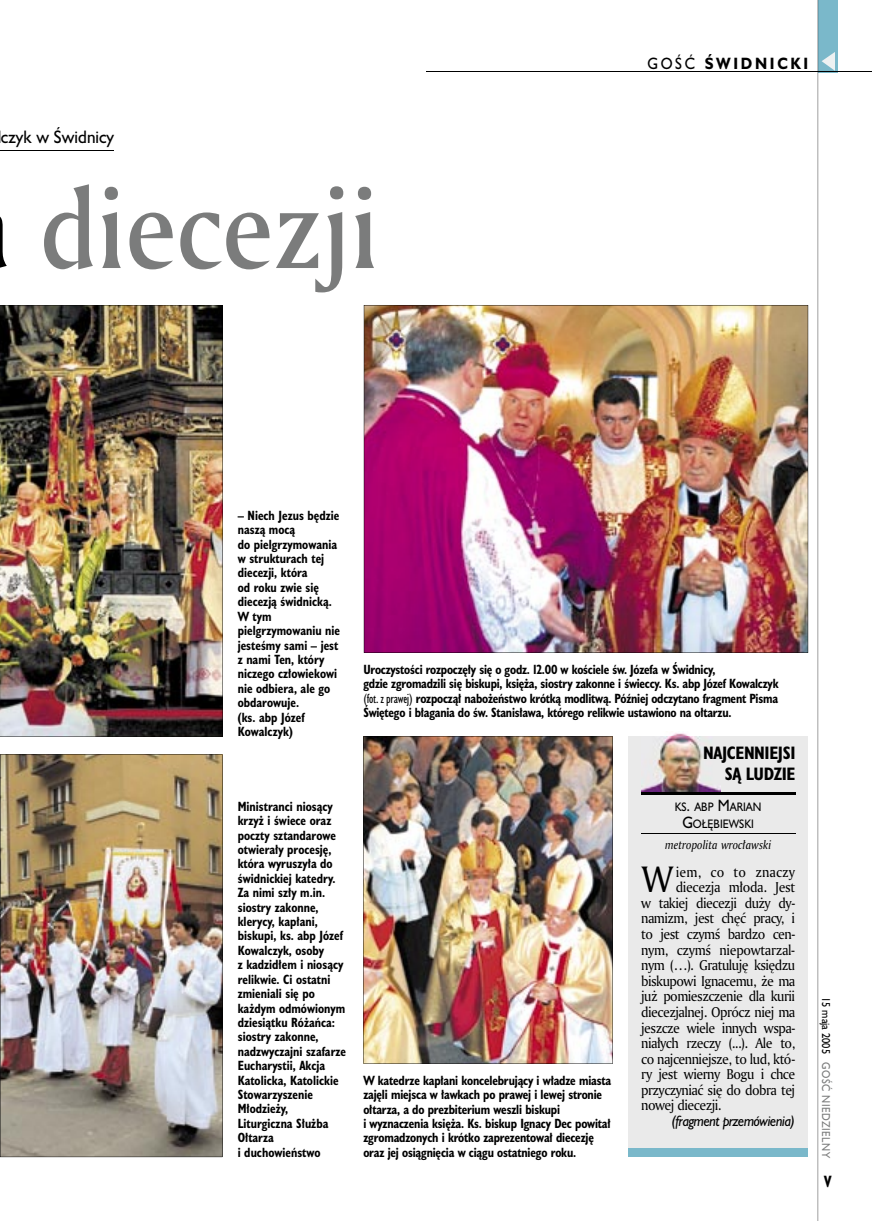
<style>
.page{position:relative;width:872px;height:1221px;background:#fff}
.page>*{position:absolute;margin:0;border:0;box-sizing:border-box;transform-origin:0 0}
.t1{font:108px "Amerigo Md PL";color:#7b7c7c;scale:.9 1}
.t2{font:35.55px "Amerigo PL";color:#000;scale:.94 1}
.t3{font:700 16.5px/21px "Humanst 521 Cn PL";letter-spacing:-.02em;color:#000;text-align:right}
.t4{font:16.5px "Humanst 521 PL";color:#000;scale:.94 1}
.t5{font:700 15px "Humanst 521 PL";letter-spacing:.2em;color:#000;scale:.9 1}
.t6{font:700 15px "Humanst 521 Cn PL";color:#000;scale:.94 1}
.t7{font:13.8px "Amerigo PL";letter-spacing:-.04em;color:#000;scale:.94 1}
.t8{font:italic 13.8px "Humanst 521 PL";letter-spacing:-.04em;color:#000;scale:.92 1}
.t9{font:13.8px "Amerigo PL";letter-spacing:.01em;color:#000;scale:.94 1}
.t10{font:700 12.3px/14.4px "Humanst 521 Cn PL";color:#000;scale:.94 1}
.t11{font:700 12.3px/14.4px "Humanst 521 Cn PL";letter-spacing:-.02em;color:#000;scale:.94 1}
.t12{font:italic 11.7px "Amerigo PL";color:#000;scale:.94 1}
.t13{font:11.25px/16.5px "Humanst 521 PL";color:#000;text-align:center;scale:.9 1}
.t14{font:10.5px "Humanst 521 PL";letter-spacing:.05em;color:#7b7c7c;scale:.9 1}
.t15{font:10.5px "Humanst 521 PL";color:#000;scale:.9 1}
.s1{font-weight:400}
.s2{font-size:15px}
</style>
<div class="page">
<div style="left:628px;top:736px;width:180px;height:420px;background:#eaeaea"></div>
<div style="left:818px;top:0;width:19px;height:72px;background:#7ab8ca"></div>
<hr style="left:817px;top:0;width:1px;height:1220px;background:#000">
<svg style="left:821px;top:52px;width:14px;height:19px"></svg>
<hr style="left:425px;top:72px;width:447px;height:1px;background:#000">
<div style="left:628px;top:1148px;width:180px;height:8px;background:#7ab8ca"></div>
<img style="left:641px;top:733px;width:79px;height:59px">
<img style="left:0;top:305px;width:222px;height:431px">
<hr style="left:0;top:150px;width:114px;height:1px;background:#000">
<hr style="left:641px;top:792px;width:154px;height:1px;background:#000">
<hr style="left:641px;top:794px;width:154px;height:1px;background:#000">
<hr style="left:641px;top:833px;width:154px;height:1px;background:#000">
<img style="left:0;top:754px;width:222px;height:402px">
<img style="left:364px;top:305px;width:444px;height:348px">
<img style="left:363px;top:736px;width:250px;height:327px">
<h3 class="t4" style="left:1px;top:125px;width:122px">czyk w Świdnicy</h3>
<h1 class="t1" style="left:40px;top:157px;width:378px">diecezji</h1>
<p class="t5" style="left:647px;top:53px;width:180px"><span class="s1">GOŚĆ</span> ŚWIDNICKI</p>
<p class="t10" style="left:238px;top:507px;width:110px">– Niech Jezus będzie naszą mocą<br>do pielgrzymowania w strukturach tej diecezji, która<br>od roku zwie się diecezją świdnicką.<br>W tym pielgrzymowaniu nie jesteśmy sami – jest z nami Ten, który niczego człowiekowi nie odbiera, ale go obdarowuje.<br>(ks. abp Józef<br>Kowalczyk)</p>
<p class="t10" style="left:238px;top:798px;width:117px">Ministranci niosący krzyż i świece oraz poczty sztandarowe otwierały procesję, która wyruszyła do świdnickiej katedry.<br>Za nimi szły m.in. siostry zakonne, klerycy, kapłani, biskupi, ks. abp Józef<br>Kowalczyk, osoby<br>z kadzidłem i niosący relikwie. Ci ostatni zmieniali się po każdym odmówionym dziesiątku Różańca: siostry zakonne, nadzwyczajni szafarze<br>Eucharystii, Akcja<br>Katolicka, Katolickie<br>Stowarzyszenie<br>Młodzieży,<br>Liturgiczna Służba<br>Ołtarza<br>i duchowieństwo</p>
<p class="t11" style="left:363px;top:661px;width:443px">Uroczystości rozpoczęły się o godz. 12.00 w kościele św. Józefa w Świdnicy,<br>gdzie zgromadzili się biskupi, księża, siostry zakonne i świeccy. Ks. abp Józef Kowalczyk <span class="s1">(fot. z prawej)</span> rozpoczął nabożeństwo krótką modlitwą. Później odczytano fragment Pisma Świętego i błagania do św. Stanisława, którego relikwie ustawiono na ołtarzu.</p>
<h3 class="t3" style="left:703px;top:742px;width:94px">NAJCENNIEJSI<br>SĄ LUDZIE</h3>
<p class="t10" style="left:363px;top:1072px;width:265px">W katedrze kapłani koncelebrujący i władze miasta zajęli miejsca w ławkach po prawej i lewej stronie ołtarza, a do prezbiterium weszli biskupi<br>i wyznaczenia księża. Ks. biskup Ignacy Dec powitał zgromadzonych i krótko zaprezentował diecezję oraz jej osiągnięcia w ciągu ostatniego roku.</p>
<p class="t13" style="left:675px;top:798px;width:98px">KS<span class="s2">.</span> ABP <span class="s2">M</span>ARIAN<br><span class="s2">G</span>OŁĘBIEWSKI</p>
<p class="t12" style="left:665px;top:837px;width:114px">metropolita wrocławski</p>
<h2 class="t2" style="left:641px;top:855px;width:35px">W</h2>
<p class="t9" style="left:676px;top:862px;width:128px">iem, co to znaczy</p>
<p class="t7" style="left:676px;top:878px;width:128px">diecezja młoda. Jest</p>
<p class="t7" style="left:641px;top:893px;width:165px">w takiej diecezji duży dy-</p>
<p class="t7" style="left:641px;top:909px;width:165px">namizm, jest chęć pracy, i</p>
<p class="t7" style="left:641px;top:924px;width:165px">to jest czymś bardzo cen-</p>
<p class="t7" style="left:641px;top:940px;width:165px">nym, czymś niepowtarzal-</p>
<p class="t7" style="left:641px;top:955px;width:165px">nym (…). Gratuluję księdzu</p>
<p class="t7" style="left:641px;top:971px;width:165px">biskupowi Ignacemu, że ma</p>
<p class="t7" style="left:641px;top:987px;width:165px">już pomieszczenie dla kurii</p>
<p class="t7" style="left:641px;top:1002px;width:165px">diecezjalnej. Oprócz niej ma</p>
<p class="t7" style="left:641px;top:1018px;width:165px">jeszcze wiele innych wspa-</p>
<p class="t7" style="left:641px;top:1033px;width:165px">niałych rzeczy (...). Ale to,</p>
<p class="t7" style="left:641px;top:1049px;width:165px">co najcenniejsze, to lud, któ-</p>
<p class="t7" style="left:641px;top:1064px;width:165px">ry jest wierny Bogu i chce</p>
<p class="t7" style="left:641px;top:1080px;width:165px">przyczyniać się do dobra tej</p>
<p class="t7" style="left:641px;top:1096px;width:87px">nowej diecezji.</p>
<p class="t8" style="left:671px;top:1111px;width:136px">(fragment przemówienia)</p>
<p class="t15" style="left:833px;top:996px;width:64px;rotate:90deg">15 maja 2005</p>
<p class="t14" style="left:833px;top:1062px;width:108px;rotate:90deg">GOŚĆ NIEDZIELNY</p>
<p class="t6" style="left:824px;top:1171px;width:9px">V</p>
</div>
